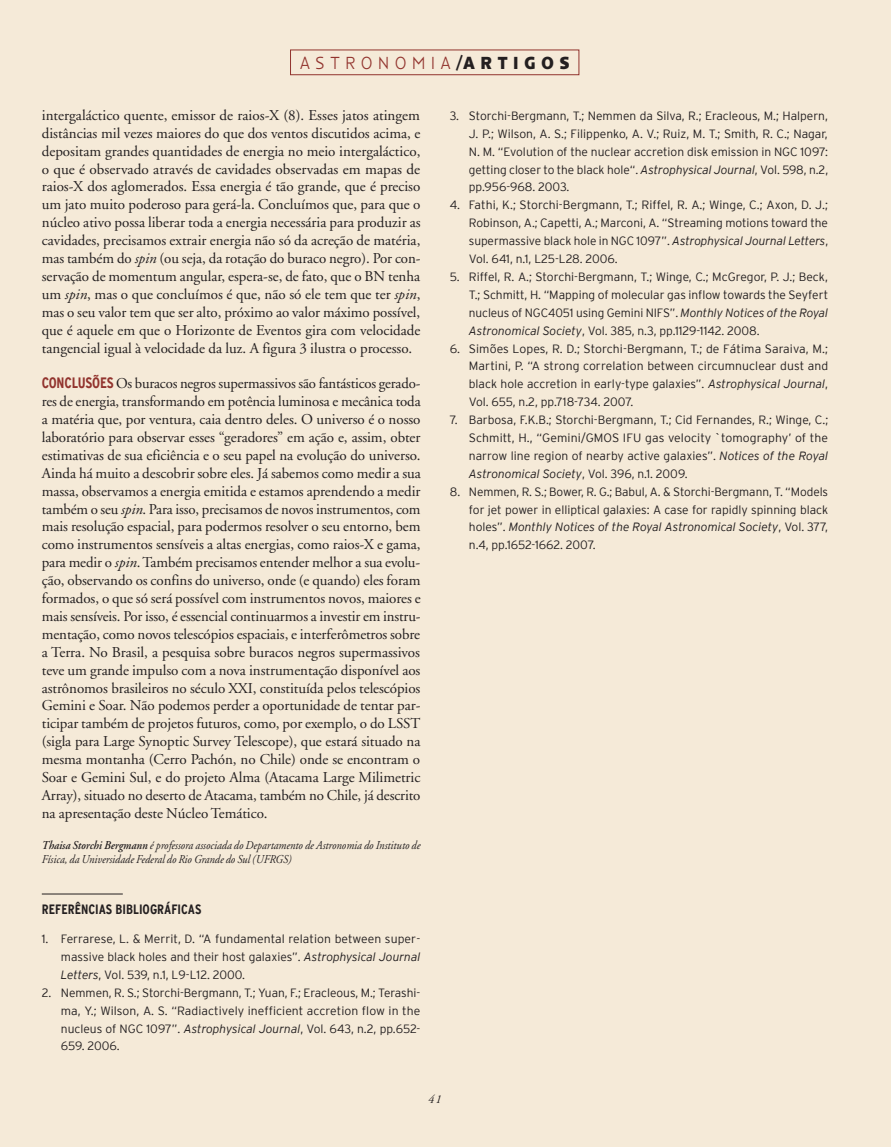
<style>
.page{position:relative;width:891px;height:1147px;background:#fff}
.page>*{position:absolute;margin:0;border:0;box-sizing:border-box;transform-origin:0 0}
.t1{font:300 18px "Anisette Petite";letter-spacing:.38em;color:#92342e;scale:.85 1}
.t2{font:15px/17.9px "Adobe Garamond";letter-spacing:-.005em;color:#231f20;text-align:justify}
.t3{font:700 condensed 13.5px "Interstate";color:#231f20}
.t4{font:300 12px/17.9px "Interstate";color:#231f20;text-align:justify}
.t5{font:italic 12px/13.5px "Adobe Garamond";color:#231f20;scale:.9 1}
.t6{font:italic 12px "Adobe Garamond";color:#231f20}
.s1{font-weight:700;color:#231f20}
.s2{font-style:italic}
.s3{font-family:"Interstate";font-weight:700;font-stretch:condensed;color:#92342e}
.s4{font-weight:600}
</style>
<div class="page">
<div style="left:0;top:0;width:891px;height:1146px;background:#f5ead8"></div>
<div style="left:290px;top:50px;width:289px;height:25px;border:1px solid #92342e"></div>
<hr style="left:42px;top:893px;width:81px;height:1px;background:#231f20">
<p class="t1" style="left:300px;top:53px;width:318px">ASTRONOMIA<span class="s1">/ARTIGOS</span></p>
<p class="t2" style="left:42px;top:107px;width:380px">intergaláctico quente, emissor de raios-X (8). Esses jatos atingem distâncias mil vezes maiores do que dos ventos discutidos acima, e depositam grandes quantidades de energia no meio intergaláctico, o que é observado através de cavidades observadas em mapas de raios-X dos aglomerados. Essa energia é tão grande, que é preciso um jato muito poderoso para gerá-la. Concluímos que, para que o núcleo ativo possa liberar toda a energia necessária para produzir as cavidades, precisamos extrair energia não só da acreção de matéria, mas também do <span class="s2">spin</span> (ou seja, da rotação do buraco negro). Por con&shy;servação de momentum angular, espera-se, de fato, que o BN tenha um <span class="s2">spin</span>, mas o que concluímos é que, não só ele tem que ter <span class="s2">spin</span>, mas o seu valor tem que ser alto, próximo ao valor máximo possível, que é aquele em que o Horizonte de Eventos gira com velocidade tangencial igual à velocidade da luz. A figura 3 ilustra o processo.</p>
<p class="t2" style="left:42px;top:375px;width:380px"><span class="s3">CO NCLUSÕES</span> Os buracos negros supermassivos são fantásticos gerado&shy;res de energia, transformando em potência luminosa e mecânica toda a matéria que, por ventura, caia dentro deles. O universo é o nosso laboratório para observar esses “geradores” em ação e, assim, obter estimativas de sua eficiência e o seu papel na evolução do universo.<br>Ainda há muito a descobrir sobre eles. Já sabemos como medir a sua massa, observamos a energia emitida e estamos aprendendo a medir também o seu <span class="s2">spin</span>. Para isso, precisamos de novos instrumentos, com mais resolução espacial, para podermos resolver o seu entorno, bem como instrumentos sensíveis a altas energias, como raios-X e gama, para medir o <span class="s2">spin</span>. Também precisamos entender melhor a sua evolu&shy;ção, observando os confins do universo, onde (e quando) eles foram formados, o que só será possível com instrumentos novos, maiores e mais sensíveis. Por isso, é essencial continuarmos a investir em instru&shy;mentação, como novos telescópios espaciais, e interferômetros sobre a Terra. No Brasil, a pesquisa sobre buracos negros supermassivos teve um grande impulso com a nova instrumentação disponível aos astrônomos brasileiros no século XXI, constituída pelos telescópios Gemini e Soar. Não podemos perder a oportunidade de tentar par&shy;ticipar também de projetos futuros, como, por exemplo, o do LSST (sigla para Large Synoptic Survey Telescope), que estará situado na mesma montanha (Cerro Pachón, no Chile) onde se encontram o Soar e Gemini Sul, e do projeto Alma (Atacama Large Milimetric Array), situado no deserto de Atacama, também no Chile, já descrito na apresentação deste Núcleo Temático.</p>
<p class="t5" style="left:42px;top:838px;width:422px"><span class="s4">Thaisa Storchi Bergmann</span> é professora associada do Departamento de Astronomia do Instituto de<br>Física, da Universidade Federal do Rio Grande do Sul (UFRGS)</p>
<p class="t3" style="left:42px;top:901px;width:161px">REFERÊNCIAS BIBLIOGRÁFICAS</p>
<p class="t4" style="left:61px;top:929px;width:361px;text-indent:-19px">1. Ferrarese, L. &amp; Merrit, D. “A fundamental relation between super&shy;massive black holes and their host galaxies”. <span class="s2">Astrophysical Journal Letters</span>, Vol. 539, n.1, L9-L12. 2000.</p>
<p class="t4" style="left:61px;top:983px;width:361px;text-indent:-19px">2. Nemmen, R. S.; Storchi-Bergmann, T.; Yuan, F.; Eracleous, M.; Terashi&shy;ma, Y.; Wilson, A. S. “Radiactively inefficient accretion flow in the nucleus of NGC 1097”. <span class="s2">Astrophysical Journal</span>, Vol. 643, n.2, pp.652- 659. 2006.</p>
<p class="t4" style="left:469px;top:107px;width:361px;text-indent:-19px">3. Storchi-Bergmann, T.; Nemmen da Silva, R.; Eracleous, M.; Halpern, J. P.; Wilson, A. S.; Filippenko, A. V.; Ruiz, M. T.; Smith, R. C.; Nagar, N. M. “Evolution of the nuclear accretion disk emission in NGC 1097: getting closer to the black hole“. <span class="s2">Astrophysical Journal</span>, Vol. 598, n.2, pp.956-968. 2003.</p>
<p class="t4" style="left:469px;top:196px;width:361px;text-indent:-19px">4. Fathi, K.; Storchi-Bergmann, T.; Riffel, R. A.; Winge, C.; Axon, D. J.; Robinson, A.; Capetti, A.; Marconi, A. “Streaming motions toward the supermassive black hole in NGC 1097”. <span class="s2">Astrophysical Journal Letters</span>, Vol. 641, n.1, L25-L28. 2006.</p>
<p class="t4" style="left:469px;top:267px;width:361px;text-indent:-19px">5. Riffel, R. A.; Storchi-Bergmann, T.; Winge, C.; McGregor, P. J.; Beck, T.; Schmitt, H. “Mapping of molecular gas inflow towards the Seyfert nucleus of NGC4051 using Gemini NIFS”. <span class="s2">Monthly Notices of the Royal Astronomical Society</span>, Vol. 385, n.3, pp.1129-1142. 2008.</p>
<p class="t4" style="left:469px;top:339px;width:361px;text-indent:-19px">6. Simões Lopes, R. D.; Storchi-Bergmann, T.; de Fátima Saraiva, M.; Martini, P. “A strong correlation between circumnuclear dust and black hole accretion in early-type galaxies”. <span class="s2">Astrophysical Journal</span>, Vol. 655, n.2, pp.718-734. 2007.</p>
<p class="t4" style="left:469px;top:411px;width:361px;text-indent:-19px">7. Barbosa, F.K.B.; Storchi-Bergmann, T.; Cid Fernandes, R.; Winge, C.; Schmitt, H., “Gemini/GMOS IFU gas velocity `tomography’ of the narrow line region of nearby active galaxies”. <span class="s2">Notices of the Royal Astronomical Society</span>, Vol. 396, n.1. 2009.</p>
<p class="t4" style="left:469px;top:482px;width:361px;text-indent:-19px">8. Nemmen, R. S.; Bower, R. G.; Babul, A. &amp; Storchi-Bergmann, T. “Models for jet power in elliptical galaxies: A case for rapidly spinning black holes”. <span class="s2">Monthly Notices of the Royal Astronomical Society</span>, Vol. 377, n.4, pp.1652-1662. 2007.</p>
<p class="t6" style="left:428px;top:1092px;width:15px">41</p>
</div>
